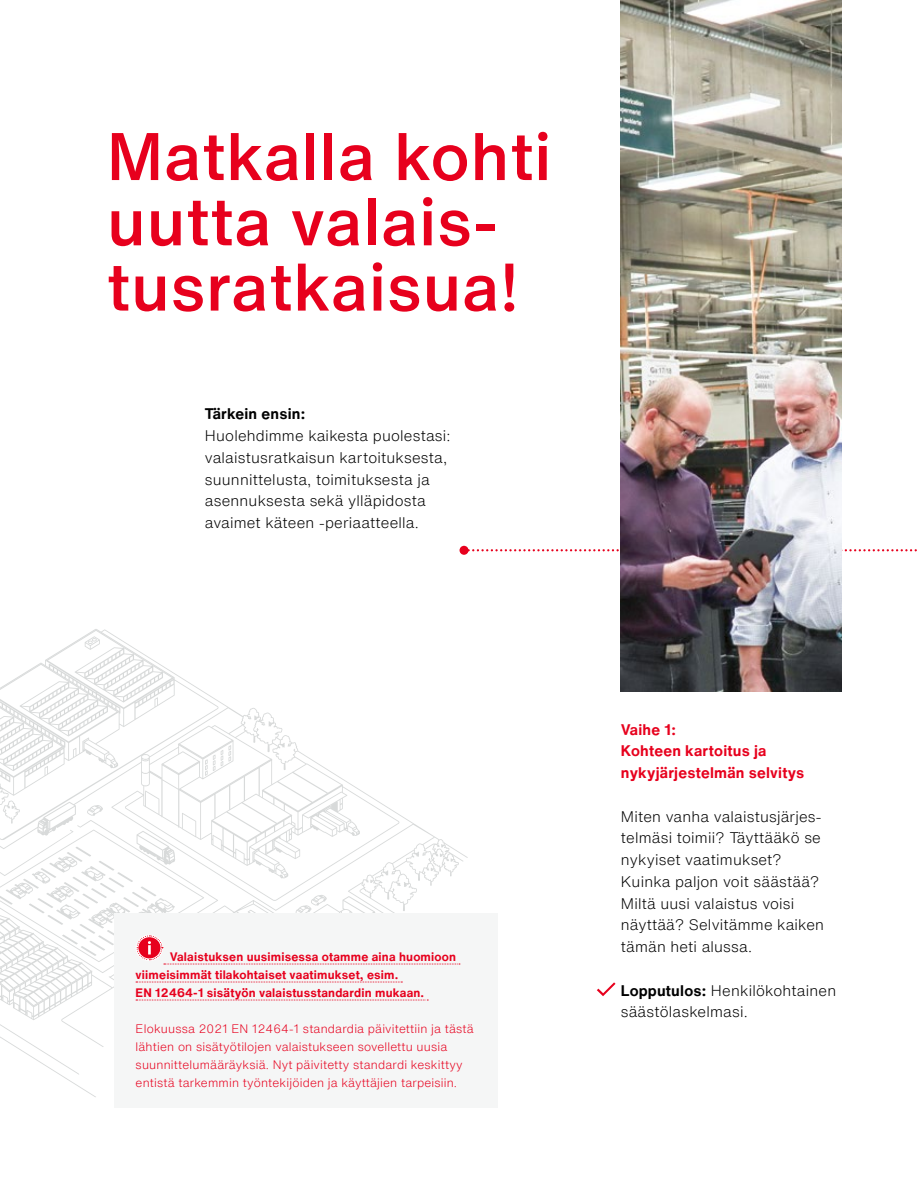
<style>
.page{position:relative;width:918px;height:1188px;background:#fff}
.page>*{position:absolute;margin:0;border:0;box-sizing:border-box;transform-origin:0 0}
.t1{font:500 66px/65.2px "Helvetica Now Text";letter-spacing:.015em;color:#e7001d}
.t2{font:300 15px/21.8px "Helvetica Now Text";letter-spacing:.015em;color:#000}
.t3{font:700 15px/21.8px "Helvetica Now Text";letter-spacing:.015em;color:#e7001d}
.t4{font:700 15px "Helvetica Now Text";letter-spacing:.015em;color:#000}
.t5{font:300 12px/18px "Helvetica Now Text";letter-spacing:.015em;color:#e7001d}
.t6{font:700 12px/18px "Helvetica Now Text";letter-spacing:.015em;color:#e7001d}
.s1{font-weight:700}
</style>
<div class="page">
<svg style="left:469px;top:549px;width:448px;height:2px"></svg>
<div style="left:460px;top:546px;width:9px;height:9px;background:#e7001d;border-radius:50%"></div>
<img style="left:621px;top:0;width:221px;height:691px">
<svg style="left:0;top:629px;width:376px;height:468px"></svg>
<svg style="left:205px;top:755px;width:10px;height:21px"></svg>
<svg style="left:221px;top:745px;width:10px;height:21px"></svg>
<svg style="left:85px;top:636px;width:15px;height:14px"></svg>
<div style="left:114px;top:913px;width:383px;height:195px;background:#f5f6f6"></div>
<svg style="left:0;top:800px;width:468px;height:201px"></svg>
<svg style="left:597px;top:982px;width:19px;height:14px"></svg>
<h1 class="t1" style="left:107px;top:122px;width:446px">Matkalla kohti uutta valais&shy;tusratkaisua!</h1>
<p class="t4" style="left:205px;top:403px;width:102px">Tärkein ensin:</p>
<p class="t2" style="left:205px;top:424px;width:247px">Huolehdimme kaikesta puolestasi: valaistusratkaisun kartoituksesta, suunnittelusta, toimituksesta ja asennuksesta sekä ylläpidosta avaimet käteen -periaatteella.</p>
<p class="t6" style="left:136px;top:947px;width:322px;text-indent:34px">Valaistuksen uusimisessa otamme aina huomioon viimeisimmät tilakohtaiset vaatimukset, esim.<br>EN 12464-1 sisätyön valaistusstandardin mukaan.</p>
<p class="t5" style="left:136px;top:1019px;width:340px">Elokuussa 2021 EN 12464-1 standardia päivitettiin ja tästä lähtien on sisätyötilojen valaistukseen sovellettu uusia suunnittelumääräyksiä. Nyt päivitetty standardi keskittyy entistä tarkemmin työntekijöiden ja käyttäjien tarpeisiin.</p>
<p class="t3" style="left:621px;top:718px;width:185px">Vaihe 1:<br>Kohteen kartoitus ja nykyjärjestelmän selvitys</p>
<p class="t2" style="left:621px;top:805px;width:205px">Miten vanha valaistusjärjes&shy;telmäsi toimii? Täyttääkö se nykyiset vaatimukset?<br>Kuinka paljon voit säästää?<br>Miltä uusi valaistus voisi näyttää? Selvitämme kaiken tämän heti alussa.</p>
<p class="t2" style="left:621px;top:979px;width:217px"><span class="s1">Lopputulos:</span> Henkilökohtainen säästölaskelmasi.</p>
</div>
